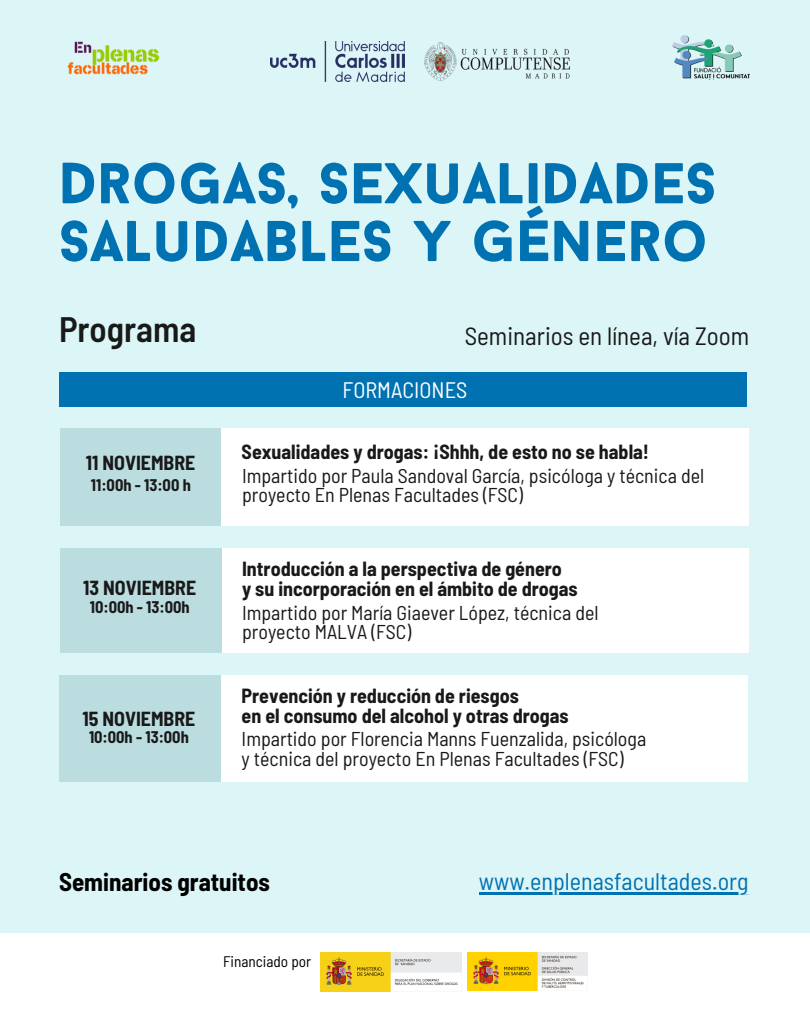
<style>
.page{position:relative;width:810px;height:1013px;background:#fff}
.page>*{position:absolute;margin:0;border:0;box-sizing:border-box;transform-origin:0 0}
.t1{font:900 58px/57.8px "Baron Neue";color:#0072b2}
.t2{font:600 semi-condensed 35.3px "Barlow";color:#191919}
.t3{font:semi-condensed 25px "Barlow";color:#191919}
.t4{font:700 semi-condensed 25px "Barlow";color:#000}
.t5{font:semi-condensed 24px "Barlow";color:#0072b2}
.t6{font:semi-condensed 22.4px "Barlow";color:#fff}
.t7{font:semi-condensed 20px/19.5px "Barlow";color:#191919}
.t8{font:700 semi-condensed 20px "Barlow";color:#191919}
.t9{font:700 semi-condensed 19.9px "Barlow";color:#191919}
.t10{font:700 semi-condensed 16.4px "Barlow";color:#191919}
.t11{font:semi-condensed 15.3px "Barlow";color:#000}
</style>
<div class="page">
<div style="left:0;top:0;width:810px;height:1012px;background:#dcf5f7"></div>
<div style="left:59px;top:372px;width:688px;height:34px;background:#0072b2"></div>
<div style="left:60px;top:429px;width:161px;height:97px;background:#bcdde0"></div>
<div style="left:221px;top:429px;width:527px;height:97px;background:#fff"></div>
<div style="left:220px;top:675px;width:528px;height:106px;background:#fff"></div>
<div style="left:59px;top:675px;width:161px;height:106px;background:#bcdde0"></div>
<div style="left:221px;top:548px;width:527px;height:105px;background:#fff"></div>
<div style="left:60px;top:548px;width:161px;height:105px;background:#bcdde0"></div>
<div style="left:0;top:933px;width:810px;height:79px;background:#fff"></div>
<img style="left:67px;top:41px;width:93px;height:34px">
<img style="left:672px;top:36px;width:78px;height:43px">
<hr style="left:479px;top:892px;width:269px;height:2px;background:#0072b2">
<img style="left:467px;top:952px;width:120px;height:38px">
<img style="left:321px;top:952px;width:141px;height:39px">
<img style="left:270px;top:41px;width:134px;height:40px">
<img style="left:424px;top:43px;width:146px;height:37px">
<p class="t1" style="left:59px;top:160px;width:660px">DROGAS, SEXUALIDADES<br>SALUDABLES Y GÉNERO</p>
<p class="t2" style="left:59px;top:307px;width:139px">Programa</p>
<p class="t3" style="left:465px;top:320px;width:286px">Seminarios en línea, vía Zoom</p>
<h1 class="t6" style="left:343px;top:375px;width:126px">FORMACIONES</h1>
<h6 class="t9" style="left:86px;top:450px;width:111px">11 NOVIEMBRE</h6>
<h2 class="t10" style="left:91px;top:474px;width:101px">11:00h - 13:00 h</h2>
<h4 class="t8" style="left:242px;top:438px;width:409px">Sexualidades y drogas: ¡Shhh, de esto no se habla!</h4>
<h5 class="t7" style="left:242px;top:465px;width:464px">Impartido por Paula Sandoval García, psicóloga y técnica del proyecto En Plenas Facultades (FSC)</h5>
<p class="t8" style="left:242px;top:556px;width:321px">Introducción a la perspectiva de género</p>
<p class="t8" style="left:242px;top:575px;width:337px">y su incorporación en el ámbito de drogas</p>
<p class="t9" style="left:83px;top:575px;width:114px">13 NOVIEMBRE</p>
<p class="t10" style="left:90px;top:596px;width:101px">10:00h - 13:00h</p>
<h6 class="t7" style="left:242px;top:601px;width:358px">Impartido por María Giaever López, técnica del proyecto MALVA (FSC)</h6>
<p class="t9" style="left:82px;top:706px;width:114px">15 NOVIEMBRE</p>
<p class="t8" style="left:242px;top:683px;width:279px">Prevención y reducción de riesgos</p>
<p class="t8" style="left:242px;top:702px;width:329px">en el consumo del alcohol y otras drogas</p>
<p class="t10" style="left:89px;top:726px;width:101px">10:00h - 13:00h</p>
<h6 class="t7" style="left:242px;top:728px;width:406px">Impartido por Florencia Manns Fuenzalida, psicóloga y técnica del proyecto En Plenas Facultades (FSC)</h6>
<p class="t4" style="left:59px;top:865px;width:212px">Seminarios gratuitos</p>
<p class="t5" style="left:479px;top:866px;width:271px">www.enplenasfacultades.org</p>
<p class="t11" style="left:223px;top:951px;width:90px">Financiado por</p>
</div>
